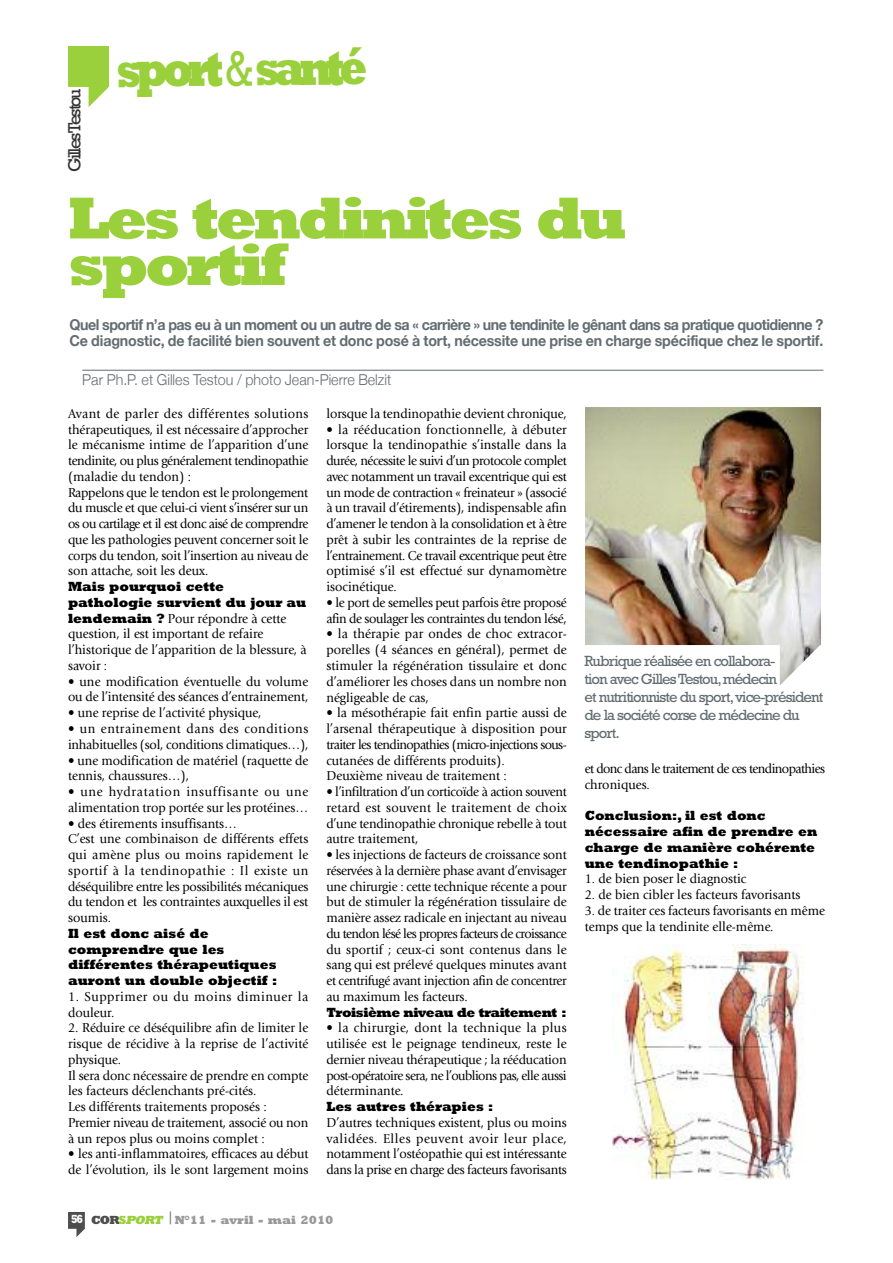
<style>
.page{position:relative;width:893px;height:1263px;background:#fff}
.page>*{position:absolute;margin:0;border:0;box-sizing:border-box;transform-origin:0 0}
.t1{font:800 60px/46.5px "Rockwell";letter-spacing:-.07em;color:#99d03b}
.t2{font:800 50.85px "Rockwell";color:#99d03b;scale:.8 1}
.t3{font:18px "Rockwell";letter-spacing:-.11em;color:#333}
.t4{font:700 15px/16.5px "Helvetica Neue";letter-spacing:-.01em;color:#636d71;scale:.95 1}
.t5{font:15px/18px "Rockwell";letter-spacing:-.065em;color:#636d71}
.t6{font:300 15px "Helvetica Neue";color:#636d71;scale:.95 1}
.t7{font:13.5px/15.8px "Giovanni";color:#000;scale:.95 1}
.t8{font:800 13.5px/15.8px "Rockwell";color:#000;scale:.95 1}
.t9{font:13.5px/15.8px "Giovanni";letter-spacing:-.03em;color:#000;scale:.95 1}
.t10{font:13.5px/15.8px "Giovanni";letter-spacing:-.02em;color:#000;scale:.95 1}
.t11{font:13.5px/15.8px "Giovanni";letter-spacing:-.045em;color:#000;scale:.95 1}
.t12{font:13.5px/15.8px "Giovanni";letter-spacing:.04em;color:#000;scale:.95 1}
.t13{font:800 13.5px "Rockwell";letter-spacing:-.035em;color:#000;scale:.95 1}
.t14{font:800 12px "Rockwell";color:#999}
.s1{font-weight:400}
.s2{font-family:"Rockwell";font-weight:800}
.s3{color:#fff}
.s4{color:#4d4d4d}
.s5{color:#99d03b}
.s6{font-style:italic;color:#99d03b}
</style>
<div class="page">
<svg style="left:68px;top:1212px;width:17px;height:25px"></svg>
<div style="left:71px;top:1214px;width:11px;height:11px;background:#4d4d4d"></div>
<svg style="left:170px;top:1211px;width:1px;height:13px"></svg>
<img style="left:585px;top:407px;width:236px;height:278px">
<hr style="left:82px;top:370px;width:741px;height:1px;background:#636d71">
<svg style="left:68px;top:46px;width:41px;height:61px"></svg>
<img style="left:612px;top:944px;width:193px;height:235px">
<h3 class="t3" style="left:68px;top:172px;width:85px;rotate:-90deg">GillesTestou</h3>
<h2 class="t2" style="left:116px;top:53px;width:316px;rotate:-1deg">sport <span class="s1">&amp;</span> santé</h2>
<h1 class="t1" style="left:68px;top:201px;width:560px">Les tendinites du sportif</h1>
<p class="t4" style="left:70px;top:316px;width:795px">Quel sportif n’a pas eu à un moment ou un autre de sa « carrière » une tendinite le gênant dans sa pratique quotidienne ?<br>Ce diagnostic, de facilité bien souvent et donc posé à tort, nécessite une prise en charge spécifique chez le sportif.</p>
<p class="t6" style="left:82px;top:371px;width:327px">Par Ph.P. et Gilles Testou / photo Jean-Pierre Belzit</p>
<p class="t7" style="left:68px;top:407px;width:254px">Avant de parler des différentes solutions thérapeutiques, il est nécessaire d’approcher le mécanisme intime de l’apparition d’une tendinite, ou plus généralement tendinopathie (maladie du tendon) :<br>Rappelons que le tendon est le prolongement du muscle et que celui-ci vient s’insérer sur un os ou cartilage et il est donc aisé de comprendre que les pathologies peuvent concerner soit le corps du tendon, soit l’insertion au niveau de son attache, soit les deux.</p>
<p class="t8" style="left:68px;top:580px;width:252px">Mais pourquoi cette pathologie survient du jour au</p>
<p class="t7" style="left:68px;top:611px;width:253px"><span class="s2">lendemain ?</span> Pour répondre à cette question, il est important de refaire l’historique de l’apparition de la blessure, à savoir :</p>
<p class="t7" style="left:68px;top:674px;width:254px">• une modification éventuelle du volume ou de l’intensité des séances d’entrainement,</p>
<p class="t7" style="left:68px;top:706px;width:205px">• une reprise de l’activité physique,</p>
<p class="t10" style="left:68px;top:722px;width:254px">• un entrainement dans des conditions inhabituelles (sol, conditions climatiques…),</p>
<p class="t7" style="left:68px;top:753px;width:254px">• une modification de matériel (raquette de tennis, chaussures…),</p>
<p class="t7" style="left:68px;top:785px;width:254px">• une hydratation insuffisante ou une alimentation trop portée sur les protéines…</p>
<p class="t7" style="left:68px;top:816px;width:254px">• des étirements insuffisants…<br>C’est une combinaison de différents effets qui amène plus ou moins rapidement le sportif à la tendinopathie : Il existe un déséquilibre entre les possibilités mécaniques du tendon et les contraintes auxquelles il est soumis.</p>
<p class="t8" style="left:68px;top:927px;width:222px">Il est donc aisé de comprendre que les différentes thérapeutiques auront un double objectif :</p>
<p class="t12" style="left:68px;top:989px;width:254px">1. Supprimer ou du moins diminuer la douleur.</p>
<p class="t7" style="left:68px;top:1021px;width:254px">2. Réduire ce déséquilibre afin de limiter le risque de récidive à la reprise de l’activité physique.<br>Il sera donc nécessaire de prendre en compte les facteurs déclenchants pré-cités.<br>Les différents traitements proposés :<br>Premier niveau de traitement, associé ou non à un repos plus ou moins complet :</p>
<p class="t7" style="left:68px;top:1147px;width:254px">• les anti-inflammatoires, efficaces au début de l’évolution, ils le sont largement moins</p>
<p class="t7" style="left:326px;top:407px;width:254px">lorsque la tendinopathie devient chronique,</p>
<p class="t7" style="left:326px;top:422px;width:254px;text-align:justify">• la rééducation fonctionnelle, à débuter lorsque la tendinopathie s’installe dans la durée, nécessite le suivi d’un protocole complet avec notamment un travail excentrique qui est un mode de contraction « freinateur » (associé à un travail d’étirements), indispensable afin d’amener le tendon à la consolidation et à être prêt à subir les contraintes de la reprise de l’entrainement. Ce travail excentrique peut être optimisé s’il est effectué sur dynamomètre isocinétique.</p>
<p class="t9" style="left:326px;top:596px;width:254px">• le port de semelles peut parfois être proposé afin de soulager les contraintes du tendon lésé,</p>
<p class="t7" style="left:326px;top:627px;width:254px;text-align:justify">• la thérapie par ondes de choc extracor&shy;porelles (4 séances en général), permet de stimuler la régénération tissulaire et donc d’améliorer les choses dans un nombre non négligeable de cas,</p>
<p class="t7" style="left:326px;top:706px;width:254px">• la mésothérapie fait enfin partie aussi de l’arsenal thérapeutique à disposition pour traiter les tendinopathies (micro-injections sous&shy;cutanées de différents produits).<br>Deuxième niveau de traitement :</p>
<p class="t7" style="left:326px;top:785px;width:254px;text-align:justify">• l’infiltration d’un corticoïde à action souvent retard est souvent le traitement de choix d’une tendinopathie chronique rebelle à tout autre traitement,</p>
<p class="t7" style="left:326px;top:848px;width:254px;text-align:justify">• les injections de facteurs de croissance sont réservées à la dernière phase avant d’envisager une chirurgie : cette technique récente a pour but de stimuler la régénération tissulaire de manière assez radicale en injectant au niveau du tendon lésé les propres facteurs de croissance du sportif ; ceux-ci sont contenus dans le sang qui est prélevé quelques minutes avant et centrifugé avant injection afin de concentrer au maximum les facteurs.</p>
<p class="t13" style="left:326px;top:1007px;width:254px">Troisième niveau de traitement :</p>
<p class="t7" style="left:326px;top:1021px;width:254px;text-align:justify">• la chirurgie, dont la technique la plus utilisée est le peignage tendineux, reste le dernier niveau thérapeutique ; la rééducation post-opératoire sera, ne l’oublions pas, elle aussi déterminante.</p>
<p class="t8" style="left:326px;top:1100px;width:177px">Les autres thérapies :</p>
<p class="t7" style="left:326px;top:1115px;width:254px;text-align:justify">D’autres techniques existent, plus ou moins validées. Elles peuvent avoir leur place, notamment l’ostéopathie qui est intéressante dans la prise en charge des facteurs favorisants</p>
<p class="t14" style="left:71px;top:1216px;width:264px"><span class="s3">56</span> <span class="s4">COR</span><span class="s5">S</span><span class="s6">PORT</span> N°11 - avril - mai 2010</p>
<p class="t5" style="left:585px;top:653px;width:240px">Rubrique réalisée en collabora-<br>tion avec Gilles Testou,médecin<br>et nutritionniste du sport,vice-président de la société corse de médecine du sport.</p>
<p class="t11" style="left:585px;top:762px;width:254px">et donc dans le traitement de ces tendinopathies chroniques.</p>
<p class="t8" style="left:585px;top:809px;width:246px">Conclusion:, il est donc nécessaire afin de prendre en charge de manière cohérente une tendinopathie :</p>
<p class="t7" style="left:585px;top:872px;width:172px">1. de bien poser le diagnostic</p>
<p class="t7" style="left:585px;top:888px;width:229px">2. de bien cibler les facteurs favorisants</p>
<p class="t7" style="left:585px;top:904px;width:254px">3. de traiter ces facteurs favorisants en même temps que la tendinite elle-même.</p>
</div>
